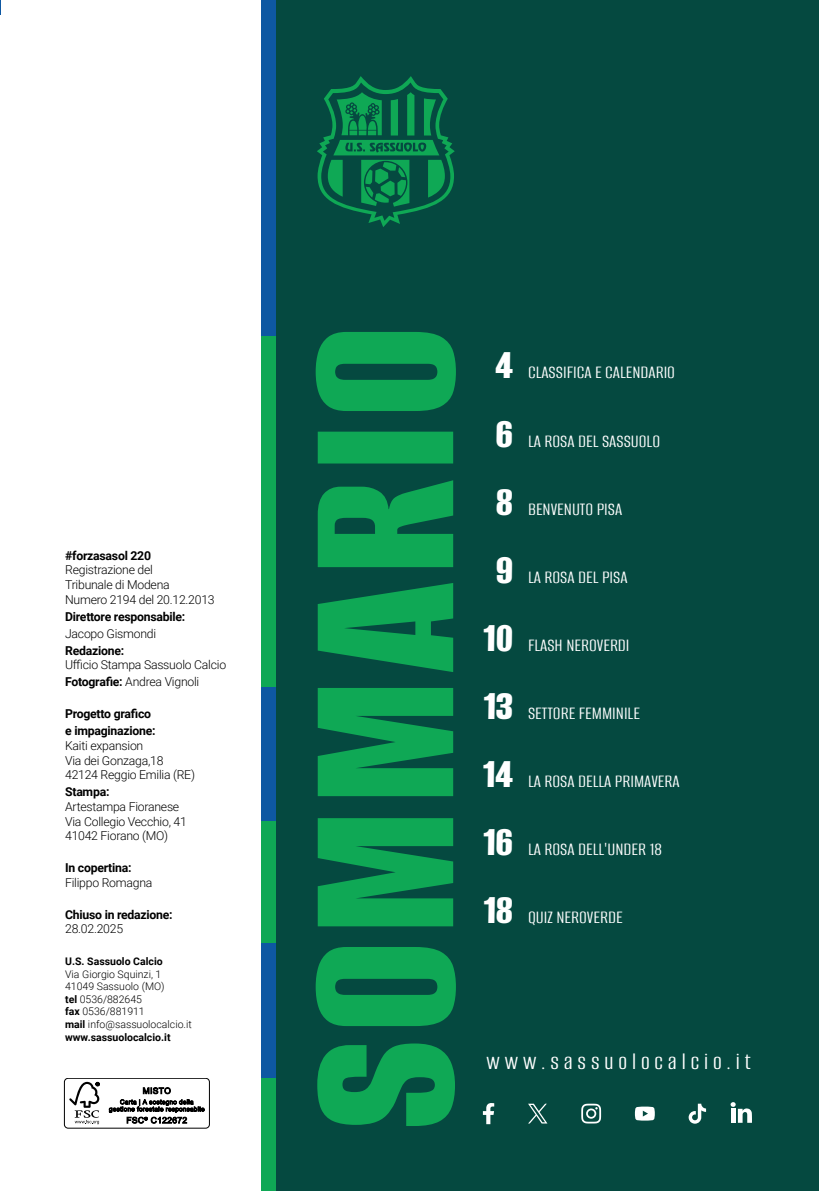
<style>
.page{position:relative;width:819px;height:1191px;background:#fff}
.page>*{position:absolute;margin:0;border:0;box-sizing:border-box;transform-origin:0 0}
.t1{font:100 43.75px "Alumni Sans";color:#fff}
.t2{font:100 24.5px "Alumni Sans";letter-spacing:.2em;color:#fff}
.t3{font:100 19.25px "Alumni Sans";color:#fff}
.t4{font:300 12.25px/14.7px "Roboto";letter-spacing:-.02em;color:#000}
.t5{font:700 12.25px/17px "Roboto";letter-spacing:-.02em;color:#000}
.t6{font:300 10.5px/12.6px "Roboto";color:#000}
.t7{font:700 10.5px "Roboto";color:#000}
.s1{font-weight:700}
</style>
<div class="page">
<svg style="left:0;top:0;width:1px;height:15px"></svg>
<div style="left:270px;top:0;width:549px;height:1191px;background:#054940"></div>
<div style="left:261px;top:336px;width:15px;height:351px;background:#0fa855"></div>
<div style="left:261px;top:0;width:15px;height:336px;background:#0e58a2"></div>
<div style="left:261px;top:687px;width:15px;height:134px;background:#0e58a2"></div>
<div style="left:261px;top:821px;width:15px;height:122px;background:#0fa855"></div>
<div style="left:261px;top:1078px;width:15px;height:113px;background:#0fa855"></div>
<div style="left:261px;top:943px;width:15px;height:135px;background:#0e58a2"></div>
<svg style="left:581px;top:1103px;width:20px;height:20px"></svg>
<svg style="left:688px;top:1103px;width:18px;height:20px"></svg>
<svg style="left:635px;top:1106px;width:19px;height:14px"></svg>
<svg style="left:528px;top:1103px;width:19px;height:20px"></svg>
<svg style="left:483px;top:1103px;width:11px;height:21px"></svg>
<svg style="left:317px;top:76px;width:138px;height:151px"></svg>
<svg style="left:730px;top:1102px;width:22px;height:20px"></svg>
<div style="left:64px;top:1078px;width:146px;height:50px;border:1px solid #000;border-radius:4px"></div>
<svg style="left:69px;top:1081px;width:31px;height:43px"></svg>
<svg style="left:109px;top:1087px;width:95px;height:36px"></svg>
<svg style="left:315px;top:332px;width:141px;height:794px;fill:#0fa855"></svg>
<p class="t5" style="left:65px;top:546px;width:87px">#forzasasol 220</p>
<p class="t4" style="left:65px;top:562px;width:151px">Registrazione del<br>Tribunale di Modena<br>Numero 2194 del 20.12.2013</p>
<p class="t5" style="left:65px;top:607px;width:122px">Direttore responsabile:</p>
<p class="t4" style="left:65px;top:625px;width:92px">Jacopo Gismondi</p>
<p class="t5" style="left:65px;top:641px;width:61px">Redazione:</p>
<p class="t4" style="left:65px;top:656px;width:162px;line-height:17px">Ufficio Stampa Sassuolo Calcio<br><span class="s1">Fotografie:</span> Andrea Vignoli</p>
<p class="t5" style="left:65px;top:705px;width:92px">Progetto grafico e impaginazione:</p>
<p class="t4" style="left:65px;top:737px;width:131px">Kaiti expansion<br>Via dei Gonzaga,18<br>42124 Reggio Emilia (RE)</p>
<p class="t5" style="left:65px;top:783px;width:46px">Stampa:</p>
<p class="t4" style="left:65px;top:799px;width:123px">Artestampa Fioranese<br>Via Collegio Vecchio, 41<br>41042 Fiorano (MO)</p>
<p class="t5" style="left:65px;top:858px;width:68px">In copertina:</p>
<p class="t4" style="left:65px;top:874px;width:89px">Filippo Romagna</p>
<p class="t5" style="left:65px;top:905px;width:109px">Chiuso in redazione:</p>
<p class="t4" style="left:65px;top:921px;width:59px">28.02.2025</p>
<p class="t7" style="left:65px;top:954px;width:99px">U.S. Sassuolo Calcio</p>
<p class="t6" style="left:65px;top:967px;width:128px">Via Giorgio Squinzi, 1<br>41049 Sassuolo (MO)<br><span class="s1">tel</span> 0536/882645<br><span class="s1">fax</span> 0536/881911<br><span class="s1">mail</span> info@sassuolocalcio.it <span class="s1">www.sassuolocalcio.it</span></p>
<h1 class="t1" style="left:495px;top:343px;width:20px">4</h1>
<h3 class="t3" style="left:528px;top:363px;width:148px">CLASSIFICA E CALENDARIO</h3>
<h1 class="t1" style="left:495px;top:411px;width:20px">6</h1>
<h1 class="t1" style="left:496px;top:480px;width:19px">8</h1>
<h3 class="t3" style="left:528px;top:431px;width:134px">LA ROSA DEL SASSUOLO</h3>
<h3 class="t3" style="left:528px;top:499px;width:96px">BENVENUTO PISA</h3>
<h1 class="t1" style="left:495px;top:548px;width:19px">9</h1>
<h1 class="t1" style="left:483px;top:616px;width:32px">10</h1>
<h3 class="t3" style="left:528px;top:567px;width:101px">LA ROSA DEL PISA</h3>
<h3 class="t3" style="left:528px;top:635px;width:103px">FLASH NEROVERDI</h3>
<h1 class="t1" style="left:483px;top:684px;width:32px">13</h1>
<h3 class="t3" style="left:528px;top:703px;width:113px">SETTORE FEMMINILE</h3>
<h1 class="t1" style="left:483px;top:752px;width:32px">14</h1>
<h3 class="t3" style="left:528px;top:772px;width:153px">LA ROSA DELLA PRIMAVERA</h3>
<h1 class="t1" style="left:483px;top:820px;width:32px">16</h1>
<h1 class="t1" style="left:483px;top:888px;width:32px">18</h1>
<h3 class="t3" style="left:528px;top:840px;width:135px">LA ROSA DELL'UNDER 18</h3>
<h3 class="t3" style="left:528px;top:908px;width:96px">QUIZ NEROVERDE</h3>
<h2 class="t2" style="left:486px;top:1049px;width:266px">www.sassuolocalcio.it</h2>
</div>
